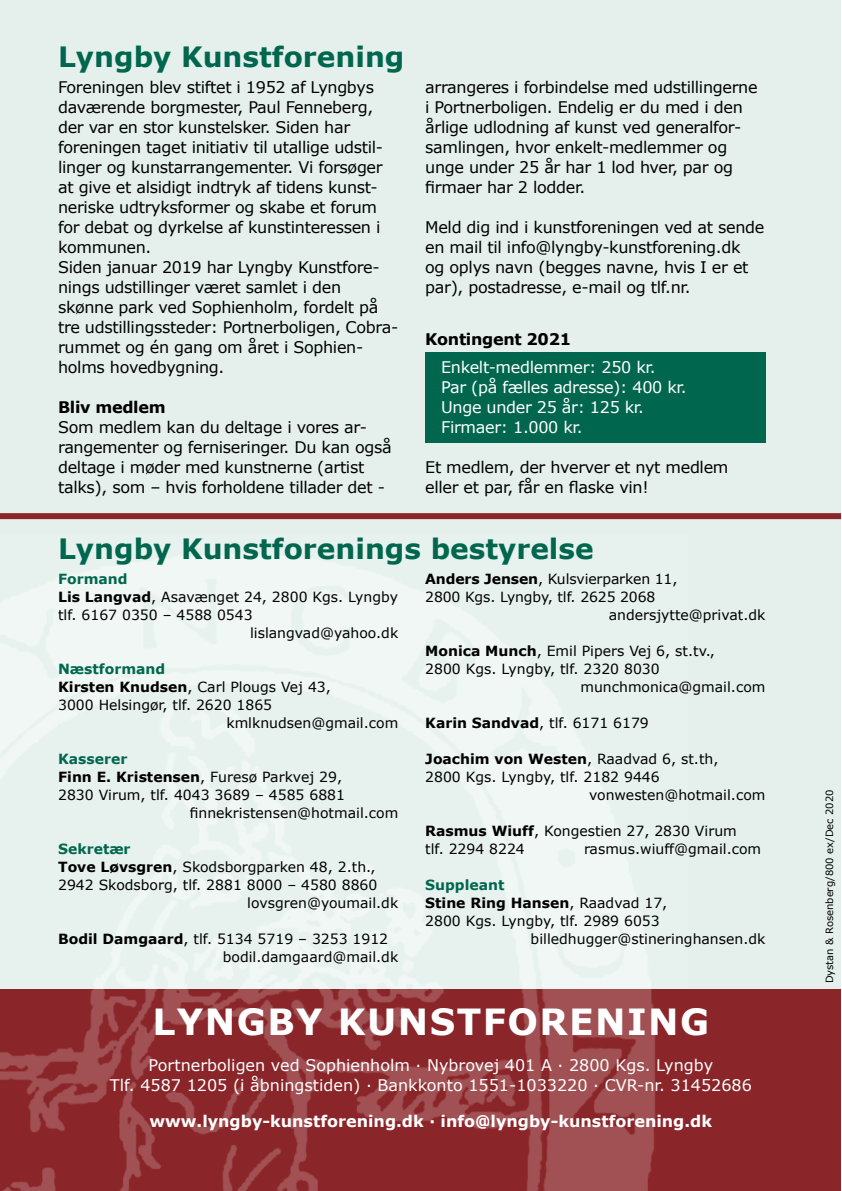
<style>
.page{position:relative;width:842px;height:1191px;background:#fff}
.page>*{position:absolute;margin:0;border:0;box-sizing:border-box;transform-origin:0 0}
.t1{font:700 36px "Verdana";letter-spacing:.04em;color:#fff}
.t2{font:700 28px "Verdana";color:#00674e}
.t3{font:16px/20px "Verdana";letter-spacing:-.02em;color:#000}
.t4{font:16px/20px "Verdana";color:#fff;text-align:center}
.t5{font:16px/20px "Verdana";letter-spacing:-.02em;color:#fff}
.t6{font:700 16px "Verdana";color:#fff}
.t7{font:700 16px "Verdana";letter-spacing:-.02em;color:#000}
.t8{font:14px/18px "Verdana";color:#000}
.t9{font:700 14px "Verdana";color:#000}
.t10{font:700 14px "Verdana";color:#00674e}
.t11{font:10px "Verdana";color:#000}
.s1{font-weight:700}
.s2{font-weight:400}
</style>
<div class="page">
<div style="left:0;top:1px;width:840px;height:1048px;background:#e5f0ed"></div>
<img style="left:0;top:554px;width:650px;height:435px">
<div style="left:0;top:989px;width:840px;height:202px;background:#8a2629"></div>
<img style="left:0;top:989px;width:655px;height:202px">
<div style="left:0;top:513px;width:840px;height:6px;background:#8a2629"></div>
<div style="left:425px;top:352px;width:340px;height:91px;background:#00674e"></div>
<h2 class="t2" style="left:58px;top:39px;width:348px">Lyngby Kunstforening</h2>
<p class="t3" style="left:58px;top:77px;width:342px">Foreningen blev stiftet i 1952 af Lyngbys daværende borgmester, Paul Fenneberg, der var en stor kunstelsker. Siden har foreningen taget initiativ til utallige udstil&shy;linger og kunstarrangementer. Vi forsøger at give et alsidigt indtryk af tidens kunst&shy;neriske udtryksformer og skabe et forum for debat og dyrkelse af kunstinteressen i kommunen.<br>Siden januar 2019 har Lyngby Kunstfore&shy;nings udstillinger været samlet i den skønne park ved Sophienholm, fordelt på tre udstillingssteder: Portnerboligen, Cobra&shy;rummet og én gang om året i Sophien&shy;holms hovedbygning.</p>
<p class="t7" style="left:58px;top:397px;width:109px">Bliv medlem</p>
<p class="t3" style="left:58px;top:417px;width:335px">Som medlem kan du deltage i vores ar&shy;rangementer og ferniseringer. Du kan også deltage i møder med kunstnerne (artist talks), som – hvis forholdene tillader det -</p>
<p class="t3" style="left:425px;top:77px;width:334px">arrangeres i forbindelse med udstillingerne i Portnerboligen. Endelig er du med i den årlige udlodning af kunst ved generalfor&shy;samlingen, hvor enkelt-medlemmer og unge under 25 år har 1 lod hver, par og firmaer har 2 lodder.</p>
<p class="t3" style="left:425px;top:217px;width:341px">Meld dig ind i kunstforeningen ved at sende en mail til info@lyngby-kunstforening.dk<br>og oplys navn (begges navne, hvis I er et par), postadresse, e-mail og tlf.nr.</p>
<p class="t7" style="left:425px;top:329px;width:147px">Kontingent 2021</p>
<p class="t5" style="left:441px;top:357px;width:247px">Enkelt-medlemmer: 250 kr.<br>Par (på fælles adresse): 400 kr.<br>Unge under 25 år: 125 kr.<br>Firmaer: 1.000 kr.</p>
<p class="t3" style="left:425px;top:457px;width:305px">Et medlem, der hverver et nyt medlem eller et par, får en flaske vin!</p>
<h2 class="t2" style="left:58px;top:531px;width:537px">Lyngby Kunstforenings bestyrelse</h2>
<p class="t10" style="left:58px;top:570px;width:71px">Formand</p>
<p class="t8" style="left:58px;top:587px;width:341px"><span class="s1">Lis Langvad</span>, Asavænget 24, 2800 Kgs. Lyngby</p>
<p class="t8" style="left:58px;top:605px;width:196px">tlf. 6167 0350 – 4588 0543</p>
<p class="t8" style="left:250px;top:623px;width:150px">lislangvad@yahoo.dk</p>
<p class="t10" style="left:58px;top:660px;width:109px">Næstformand</p>
<p class="t8" style="left:58px;top:677px;width:274px"><span class="s1">Kirsten Knudsen</span>, Carl Plougs Vej 43,</p>
<p class="t8" style="left:58px;top:695px;width:216px">3000 Helsingør, tlf. 2620 1865</p>
<p class="t8" style="left:226px;top:713px;width:173px">kmlknudsen@gmail.com</p>
<p class="t10" style="left:58px;top:750px;width:71px">Kasserer</p>
<p class="t8" style="left:58px;top:767px;width:285px"><span class="s1">Finn E. Kristensen</span>, Furesø Parkvej 29,</p>
<p class="t8" style="left:58px;top:785px;width:288px">2830 Virum, tlf. 4043 3689 – 4585 6881</p>
<p class="t8" style="left:190px;top:803px;width:210px">finnekristensen@hotmail.com</p>
<p class="t10" style="left:58px;top:840px;width:74px">Sekretær</p>
<p class="t8" style="left:58px;top:857px;width:319px"><span class="s1">Tove Løvsgren</span>, Skodsborgparken 48, 2.th.,</p>
<p class="t8" style="left:58px;top:875px;width:321px">2942 Skodsborg, tlf. 2881 8000 – 4580 8860</p>
<p class="t8" style="left:247px;top:893px;width:153px">lovsgren@youmail.dk</p>
<p class="t8" style="left:223px;top:929px;width:177px;text-indent:-165px"><span class="s1">Bodil Damgaard</span>, tlf. 5134 5719 – 3253 1912 bodil.damgaard@mail.dk</p>
<p class="t8" style="left:425px;top:569px;width:254px"><span class="s1">Anders Jensen</span>, Kulsvierparken 11,</p>
<p class="t8" style="left:425px;top:587px;width:232px">2800 Kgs. Lyngby, tlf. 2625 2068</p>
<p class="t8" style="left:609px;top:605px;width:158px">andersjytte@privat.dk</p>
<p class="t8" style="left:425px;top:641px;width:291px"><span class="s1">Monica Munch</span>, Emil Pipers Vej 6, st.tv.,</p>
<p class="t8" style="left:425px;top:659px;width:236px">2800 Kgs. Lyngby, tlf. 2320 8030</p>
<p class="t8" style="left:580px;top:677px;width:186px">munchmonica@gmail.com</p>
<p class="t8" style="left:425px;top:713px;width:225px"><span class="s1">Karin Sandvad</span>, tlf. 6171 6179</p>
<p class="t9" style="left:425px;top:750px;width:295px">Joachim von Westen<span class="s2">, Raadvad 6, st.th,</span></p>
<p class="t8" style="left:425px;top:767px;width:236px">2800 Kgs. Lyngby, tlf. 2182 9446</p>
<p class="t8" style="left:589px;top:785px;width:178px">vonwesten@hotmail.com</p>
<p class="t8" style="left:425px;top:821px;width:313px"><span class="s1">Rasmus Wiuff</span>, Kongestien 27, 2830 Virum tlf. 2294 8224</p>
<p class="t8" style="left:584px;top:839px;width:179px">rasmus.wiuff@gmail.com</p>
<p class="t10" style="left:425px;top:876px;width:81px">Suppleant</p>
<p class="t9" style="left:425px;top:894px;width:244px">Stine Ring Hansen<span class="s2">, Raadvad 17,</span></p>
<p class="t8" style="left:425px;top:911px;width:236px">2800 Kgs. Lyngby, tlf. 2989 6053</p>
<p class="t8" style="left:531px;top:929px;width:236px">billedhugger@stineringhansen.dk</p>
<h1 class="t1" style="left:152px;top:998px;width:558px">LYNGBY KUNSTFORENING</h1>
<p class="t4" style="left:110px;top:1054px;width:643px">Portnerboligen ved Sophienholm · Nybrovej 401 A · 2800 Kgs. Lyngby<br>Tlf. 4587 1205 (i åbningstiden) · Bankkonto 1551-1033220 · CVR-nr. 31452686</p>
<p class="t6" style="left:150px;top:1110px;width:564px">www.lyngby-kunstforening.dk · info@lyngby-kunstforening.dk</p>
<p class="t11" style="left:823px;top:983px;width:195px;rotate:-90deg">Dystan &amp; Rosenberg/800 ex/Dec 2020</p>
</div>
